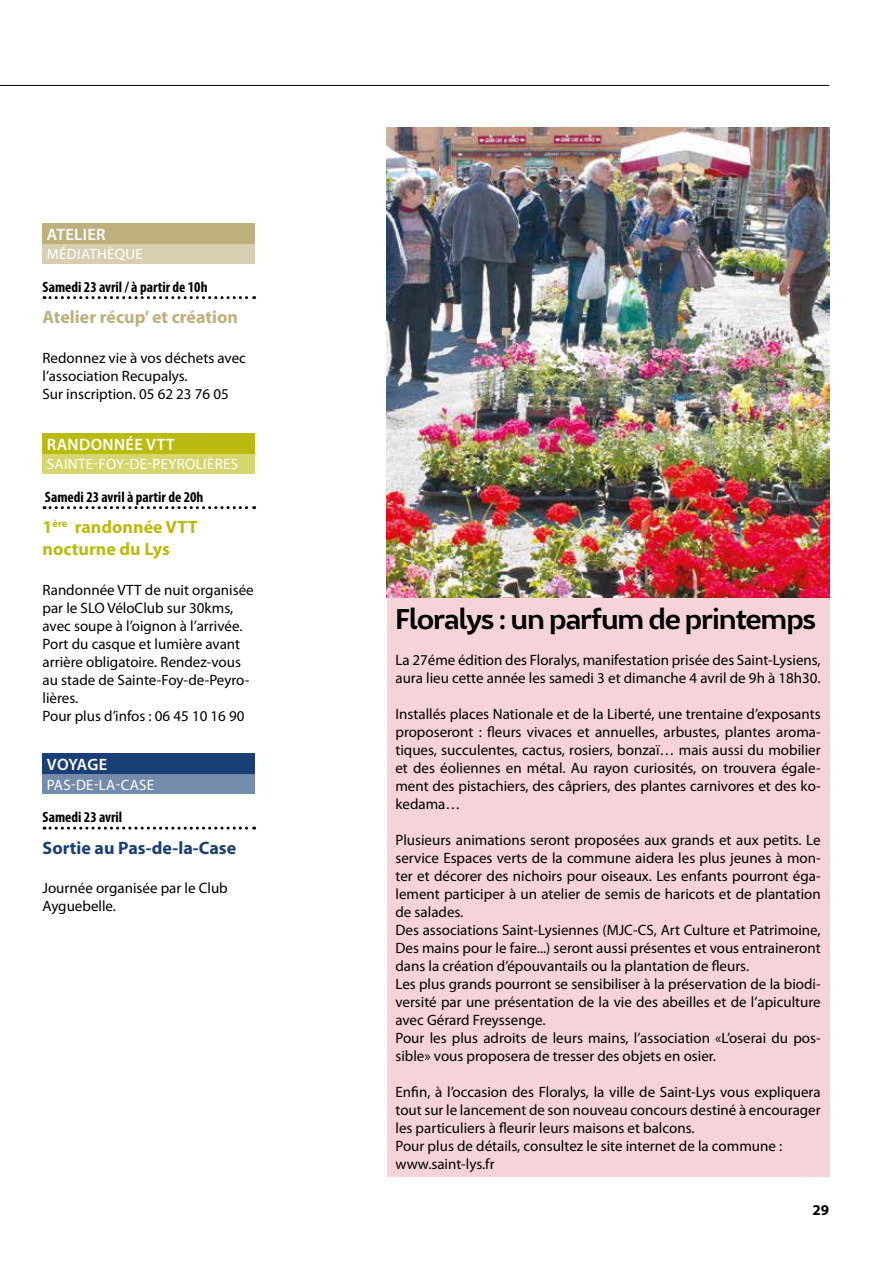
<style>
.page{position:relative;width:893px;height:1263px;background:#fff}
.page>*{position:absolute;margin:0;border:0;box-sizing:border-box;transform-origin:0 0}
.t1{font:700 28.5px "Elen Sans";letter-spacing:-.04em;color:#000}
.t2{font:700 18px/21.6px "Myriad Pro";color:#babb0e}
.t3{font:700 18px "Myriad Pro";color:#beb07d}
.t4{font:700 18px "Myriad Pro";color:#193f76}
.t5{font:600 16.5px "Myriad Pro";letter-spacing:.02em;color:#fff}
.t6{font:15px/18px "Myriad Pro";color:#000}
.t7{font:700 condensed 15px "Myriad Pro";color:#000}
.t8{font:15px "Myriad Pro";letter-spacing:.02em;color:#fff}
.t9{font:700 15px "Myriad Pro";color:#000}
</style>
<div class="page">
<div style="left:43px;top:223px;width:212px;height:21px;background:#beb07d"></div>
<div style="left:43px;top:753px;width:212px;height:21px;background:#193f76"></div>
<div style="left:43px;top:433px;width:212px;height:21px;background:#babb0e"></div>
<div style="left:43px;top:244px;width:212px;height:20px;background:#d8cfb1"></div>
<div style="left:43px;top:774px;width:212px;height:20px;background:#758bac"></div>
<div style="left:43px;top:454px;width:212px;height:20px;background:#d5d66e"></div>
<svg style="left:44px;top:296px;width:211px;height:3px"></svg>
<svg style="left:44px;top:827px;width:211px;height:3px"></svg>
<svg style="left:44px;top:506px;width:211px;height:3px"></svg>
<hr style="left:0;top:85px;width:829px;height:1px;background:#000">
<div style="left:387px;top:597px;width:442px;height:580px;background:#f5d3d7"></div>
<img style="left:387px;top:128px;width:442px;height:469px">
<p class="t5" style="left:47px;top:224px;width:60px">ATELIER</p>
<p class="t8" style="left:47px;top:245px;width:98px">MÉDIATHÈQUE</p>
<p class="t7" style="left:43px;top:277px;width:167px">Samedi 23 avril / à partir de 10h</p>
<p class="t3" style="left:43px;top:306px;width:197px">Atelier récup’ et création</p>
<p class="t6" style="left:43px;top:349px;width:205px">Redonnez vie à vos déchets avec l’association Recupalys.<br>Sur inscription. 05 62 23 76 05</p>
<p class="t5" style="left:47px;top:434px;width:129px">RANDONNÉE VTT</p>
<p class="t8" style="left:47px;top:455px;width:193px">SAINTE-FOY-DE-PEYROLIÈRES</p>
<p class="t7" style="left:45px;top:487px;width:160px">Samedi 23 avril à partir de 20h</p>
<p class="t2" style="left:43px;top:516px;width:157px">1<sup>ère</sup> randonnée VTT nocturne du Lys</p>
<p class="t6" style="left:43px;top:580px;width:213px">Randonnée VTT de nuit organisée par le SLO VéloClub sur 30kms, avec soupe à l’oignon à l’arrivée.<br>Port du casque et lumière avant arrière obligatoire. Rendez-vous au stade de Sainte-Foy-de-Peyro&shy;lières.<br>Pour plus d’infos : 06 45 10 16 90</p>
<p class="t5" style="left:47px;top:754px;width:62px">VOYAGE</p>
<p class="t8" style="left:47px;top:775px;width:109px">PAS-DE-LA-CASE</p>
<p class="t7" style="left:43px;top:808px;width:81px">Samedi 23 avril</p>
<p class="t4" style="left:43px;top:836px;width:195px">Sortie au Pas-de-la-Case</p>
<p class="t6" style="left:43px;top:879px;width:187px">Journée organisée par le Club<br>Ayguebelle.</p>
<h1 class="t1" style="left:395px;top:599px;width:422px">Floralys : un parfum de printemps</h1>
<p class="t6" style="left:395px;top:650px;width:427px">La 27éme édition des Floralys, manifestation prisée des Saint-Lysiens, aura lieu cette année les samedi 3 et dimanche 4 avril de 9h à 18h30.</p>
<p class="t6" style="left:395px;top:704px;width:427px;text-align:justify">Installés places Nationale et de la Liberté, une trentaine d’exposants proposeront : fleurs vivaces et annuelles, arbustes, plantes aroma&shy;tiques, succulentes, cactus, rosiers, bonzaï… mais aussi du mobilier et des éoliennes en métal. Au rayon curiosités, on trouvera égale&shy;ment des pistachiers, des câpriers, des plantes carnivores et des ko&shy;kedama…</p>
<p class="t6" style="left:395px;top:830px;width:427px">Plusieurs animations seront proposées aux grands et aux petits. Le service Espaces verts de la commune aidera les plus jeunes à mon&shy;ter et décorer des nichoirs pour oiseaux. Les enfants pourront éga&shy;lement participer à un atelier de semis de haricots et de plantation de salades.<br>Des associations Saint-Lysiennes (MJC-CS, Art Culture et Patrimoine, Des mains pour le faire...) seront aussi présentes et vous entraineront dans la création d’épouvantails ou la plantation de fleurs.<br>Les plus grands pourront se sensibiliser à la préservation de la biodi&shy;versité par une présentation de la vie des abeilles et de l’apiculture avec Gérard Freyssenge.<br>Pour les plus adroits de leurs mains, l’association «L’oserai du pos&shy;sible» vous proposera de tresser des objets en osier.</p>
<p class="t6" style="left:395px;top:1082px;width:427px">Enfin, à l’occasion des Floralys, la ville de Saint-Lys vous expliquera tout sur le lancement de son nouveau concours destiné à encourager les particuliers à fleurir leurs maisons et balcons.<br>Pour plus de détails, consultez le site internet de la commune : www.saint-lys.fr</p>
<p class="t9" style="left:812px;top:1200px;width:18px">29</p>
</div>
